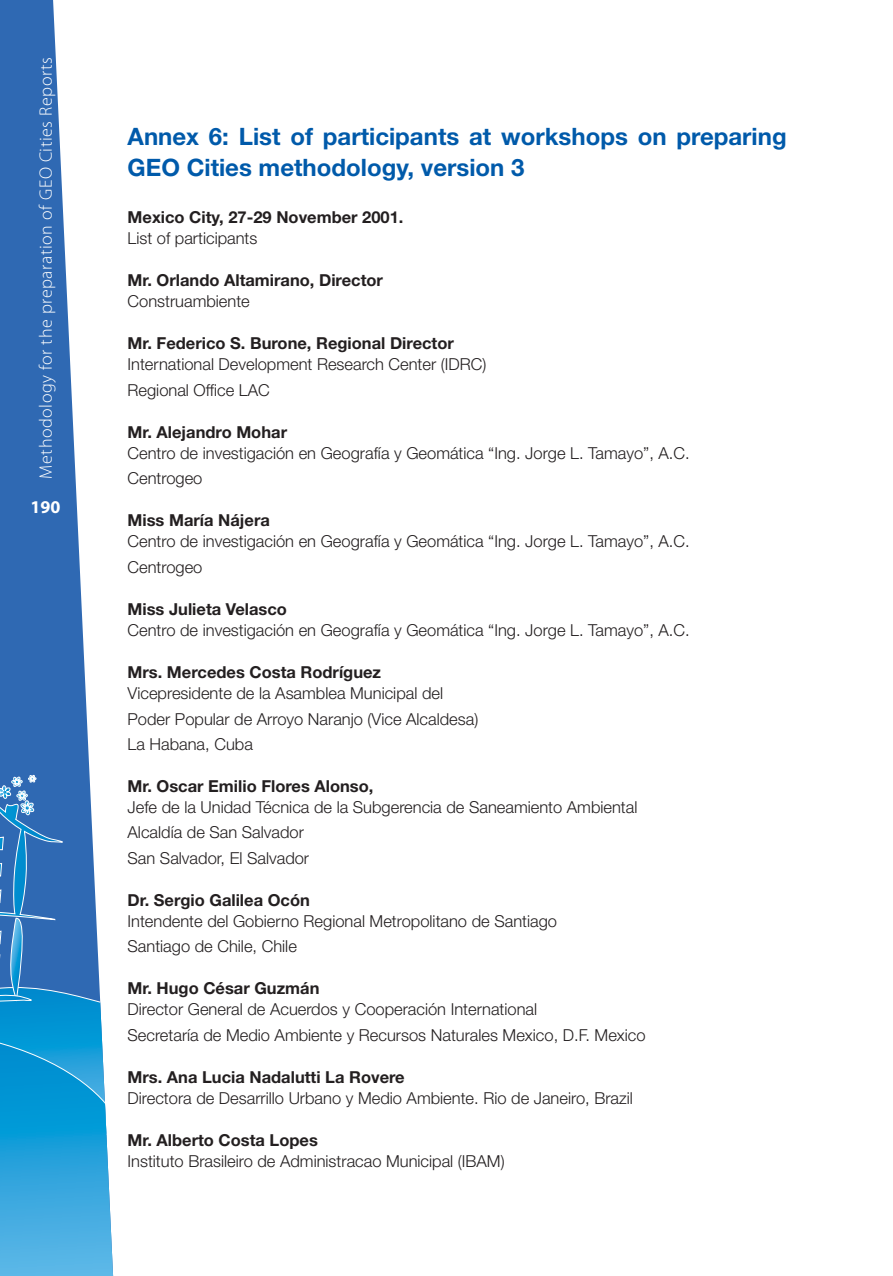
<style>
.page{position:relative;width:893px;height:1276px;background:#fff}
.page>*{position:absolute;margin:0;border:0;box-sizing:border-box;transform-origin:0 0}
.t1{font:700 24px/31.5px "Helvetica Neue LT Std";color:#005aaa}
.t2{font:300 18px "Myriad Pro";letter-spacing:.03em;color:#fff}
.t3{font:700 18px "Myriad Pro";color:#fff}
.t4{font:300 16.5px/25.2px "Helvetica Neue LT Std";color:#231f20}
.t5{font:700 16.5px "Helvetica Neue LT Std";color:#231f20}
</style>
<div class="page">
<svg style="left:0;top:0;width:90px;height:775px;fill:#2f69b3"></svg>
<svg style="left:0;top:775px;width:114px;height:501px;background:#419ad2"></svg>
<p class="t2" style="left:39px;top:478px;width:423px;rotate:-90deg">Methodology for the preparation of GEO Cities Reports</p>
<p class="t3" style="left:30px;top:500px;width:31px">190</p>
<h1 class="t1" style="left:128px;top:123px;width:661px">Annex 6: List of participants at workshops on preparing<br>GEO Cities methodology, version 3</h1>
<p class="t5" style="left:128px;top:211px;width:277px">Mexico City, 27-29 November 2001.</p>
<p class="t4" style="left:128px;top:227px;width:131px">List of participants</p>
<p class="t5" style="left:128px;top:274px;width:257px">Mr. Orlando Altamirano, Director</p>
<p class="t4" style="left:128px;top:291px;width:124px">Construambiente</p>
<p class="t5" style="left:128px;top:337px;width:328px">Mr. Federico S. Burone, Regional Director</p>
<p class="t4" style="left:128px;top:354px;width:360px">International Development Research Center (IDRC)<br>Regional Office LAC</p>
<p class="t5" style="left:128px;top:426px;width:161px">Mr. Alejandro Mohar</p>
<p class="t4" style="left:128px;top:442px;width:564px">Centro de investigación en Geografía y Geomática “Ing. Jorge L. Tamayo”, A.C.<br>Centrogeo</p>
<p class="t5" style="left:128px;top:515px;width:144px">Miss María Nájera</p>
<p class="t4" style="left:128px;top:531px;width:564px">Centro de investigación en Geografía y Geomática “Ing. Jorge L. Tamayo”, A.C.<br>Centrogeo</p>
<p class="t5" style="left:128px;top:603px;width:161px">Miss Julieta Velasco</p>
<p class="t4" style="left:128px;top:619px;width:564px">Centro de investigación en Geografía y Geomática “Ing. Jorge L. Tamayo”, A.C.</p>
<p class="t5" style="left:128px;top:666px;width:255px">Mrs. Mercedes Costa Rodríguez</p>
<p class="t4" style="left:128px;top:683px;width:352px">Vicepresidente de la Asamblea Municipal del<br>Poder Popular de Arroyo Naranjo (Vice Alcaldesa)<br>La Habana, Cuba</p>
<p class="t5" style="left:128px;top:780px;width:247px">Mr. Oscar Emilio Flores Alonso,</p>
<p class="t4" style="left:128px;top:796px;width:511px">Jefe de la Unidad Técnica de la Subgerencia de Saneamiento Ambiental<br>Alcaldía de San Salvador<br>San Salvador, El Salvador</p>
<p class="t5" style="left:128px;top:894px;width:184px">Dr. Sergio Galilea Ocón</p>
<p class="t4" style="left:128px;top:910px;width:431px">Intendente del Gobierno Regional Metropolitano de Santiago<br>Santiago de Chile, Chile</p>
<p class="t5" style="left:128px;top:982px;width:193px">Mr. Hugo César Guzmán</p>
<p class="t4" style="left:128px;top:999px;width:520px">Director General de Acuerdos y Cooperación International<br>Secretaría de Medio Ambiente y Recursos Naturales Mexico, D.F. Mexico</p>
<p class="t5" style="left:128px;top:1071px;width:279px">Mrs. Ana Lucia Nadalutti La Rovere</p>
<p class="t4" style="left:128px;top:1087px;width:507px">Directora de Desarrillo Urbano y Medio Ambiente. Rio de Janeiro, Brazil</p>
<p class="t5" style="left:128px;top:1134px;width:192px">Mr. Alberto Costa Lopes</p>
<p class="t4" style="left:128px;top:1150px;width:379px">Instituto Brasileiro de Administracao Municipal (IBAM)</p>
</div>
